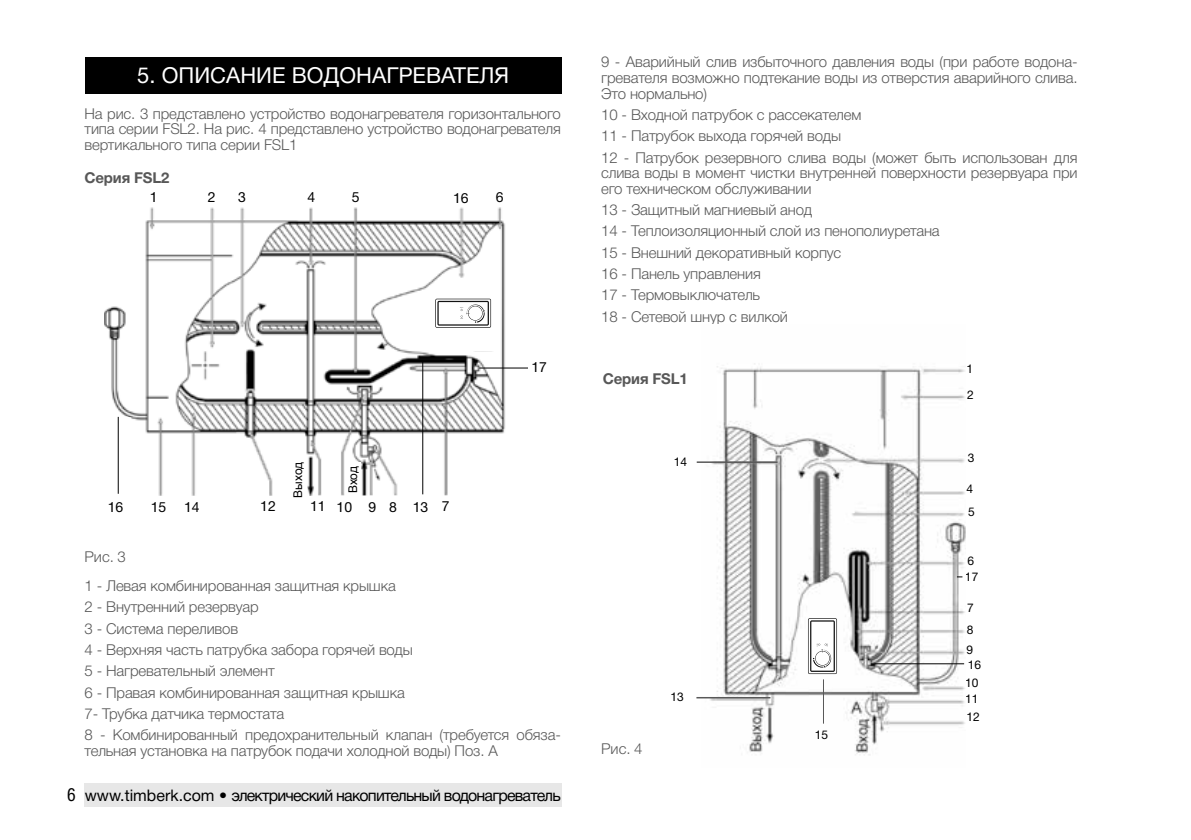
<style>
.page{position:relative;width:1191px;height:840px;background:#fff}
.page>*{position:absolute;margin:0;border:0;box-sizing:border-box;transform-origin:0 0}
.t1{font:22px "Helvetica Neue Cyr";color:#fff}
.t2{font:16px "Helvetica Neue Cyr";letter-spacing:-.05em;color:#000}
.t3{font:300 15px/21.2px "Helvetica Neue Cyr";letter-spacing:-.01em;color:#585858}
.t4{font:700 15px "Helvetica Neue Cyr";letter-spacing:-.01em;color:#585858}
.t5{font:14px "Helvetica Neue Cyr";color:#000}
.t6{font:12px/23px "Helvetica Neue Cyr";color:#000}
.t7{font:12px "Arial";letter-spacing:-.01em;color:#000}
.s1{font-family:"Helios Cond C";font-size:18px}
</style>
<div class="page">
<div style="left:84px;top:782px;width:477px;height:24px;background:#e7e7e7"></div>
<div style="left:85px;top:57px;width:476px;height:37px;background:#000"></div>
<img style="left:104px;top:207px;width:424px;height:288px">
<div style="left:436px;top:288px;width:61px;height:63px;background:#fff"></div>
<div style="left:289px;top:455px;width:18px;height:49px;background:#fff"></div>
<div style="left:345px;top:462px;width:15px;height:34px;background:#fff"></div>
<svg style="left:105px;top:412px;width:29px;height:83px"></svg>
<img style="left:702px;top:363px;width:263px;height:392px">
<hr style="left:696px;top:461px;width:81px;height:1px;background:#585858">
<hr style="left:696px;top:696px;width:74px;height:2px;background:#585858">
<hr style="left:823px;top:679px;width:1px;height:44px;background:#585858">
<hr style="left:118px;top:416px;width:1px;height:77px;background:#000">
<hr style="left:422px;top:360px;width:1px;height:134px;background:#000">
<hr style="left:874px;top:663px;width:90px;height:1px;background:#000">
<hr style="left:479px;top:367px;width:49px;height:1px;background:#000">
<div style="left:808px;top:618px;width:29px;height:55px;background:#737373;border-radius:2px"></div>
<svg style="left:808px;top:618px;width:28px;height:55px"></svg>
<div style="left:815px;top:651px;width:14px;height:13px;background:#fff;border-radius:7px"></div>
<div style="left:814px;top:622px;width:15px;height:18px;background:#fff"></div>
<svg style="left:435px;top:298px;width:56px;height:29px"></svg>
<svg style="left:436px;top:299px;width:54px;height:28px"></svg>
<div style="left:468px;top:306px;width:14px;height:14px;background:#fff;border-radius:7px"></div>
<div style="left:440px;top:308px;width:18px;height:10px;background:#fff"></div>
<h1 class="t1" style="left:137px;top:63px;width:373px">5. ОПИСАНИЕ ВОДОНАГРЕВАТЕЛЯ</h1>
<p class="t3" style="left:84px;top:106px;width:478px;line-height:15.6px;text-align:justify">На рис. 3 представлено устройство водонагревателя горизонтального типа серии FSL2. На рис. 4 представлено устройство водонагревателя вертикального типа серии FSL1</p>
<p class="t4" style="left:84px;top:169px;width:87px">Серия FSL2</p>
<p class="t5" style="left:150px;top:189px;width:9px">1</p>
<p class="t5" style="left:208px;top:189px;width:9px">2</p>
<p class="t5" style="left:238px;top:189px;width:9px">3</p>
<p class="t5" style="left:307px;top:189px;width:9px">4</p>
<p class="t5" style="left:352px;top:189px;width:9px">5</p>
<p class="t5" style="left:453px;top:190px;width:17px">16</p>
<p class="t5" style="left:496px;top:189px;width:9px">6</p>
<p class="t5" style="left:108px;top:499px;width:17px">16</p>
<p class="t3" style="left:84px;top:545px;width:43px">Рис. 3</p>
<p class="t7" style="left:290px;top:497px;width:37px;rotate:-90deg">Выход</p>
<p class="t7" style="left:345px;top:493px;width:29px;rotate:-90deg">Вход</p>
<p class="t5" style="left:151px;top:499px;width:17px">15</p>
<p class="t5" style="left:184px;top:499px;width:17px">14</p>
<p class="t5" style="left:260px;top:498px;width:17px">12</p>
<p class="t5" style="left:310px;top:499px;width:141px">1110 98 13 7</p>
<p class="t5" style="left:531px;top:359px;width:17px">17</p>
<p class="t3" style="left:84px;top:575px;width:478px">1 - Левая комбинированная защитная крышка<br>2 - Внутренний резервуар<br>3 - Система переливов<br>4 - Верхняя часть патрубка забора горячей воды<br>5 - Нагревательный элемент<br>6 - Правая комбинированная защитная крышка<br>7- Трубка датчика термостата<br>8 - Комбинированный предохранительный клапан (требуется обяза-</p>
<p class="t3" style="left:84px;top:739px;width:415px">тельная установка на патрубок подачи холодной воды) Поз. А</p>
<p class="t2" style="left:67px;top:786px;width:495px"><span class="s1">6</span> www.timberk.com • электрический накопительный водонагреватель</p>
<p class="t3" style="left:601px;top:54px;width:478px;line-height:15.6px;text-align:justify">9 - Аварийный слив избыточного давления воды (при работе водона&shy;гревателя возможно подтекание воды из отверстия аварийного слива.<br>Это нормально)</p>
<p class="t3" style="left:601px;top:104px;width:478px">10 - Входной патрубок с рассекателем<br>11 - Патрубок выхода горячей воды<br>12 - Патрубок резервного слива воды (может быть использован для</p>
<p class="t3" style="left:601px;top:165px;width:478px;line-height:15.6px">слива воды в момент чистки внутренней поверхности резервуара при его техническом обслуживании</p>
<p class="t3" style="left:601px;top:199px;width:340px">13 - Защитный магниевый анод<br>14 - Теплоизоляционный слой из пенополиуретана<br>15 - Внешний декоративный корпус<br>16 - Панель управления<br>17 - Термовыключатель<br>18 - Сетевой шнур с вилкой</p>
<p class="t4" style="left:603px;top:370px;width:87px">Серия FSL1</p>
<p class="t6" style="left:674px;top:450px;width:15px">14</p>
<p class="t3" style="left:601px;top:738px;width:43px">Рис. 4</p>
<p class="t6" style="left:670px;top:684px;width:15px">13</p>
<p class="t6" style="left:815px;top:723px;width:15px">15</p>
<p class="t6" style="left:966px;top:356px;width:8px">1</p>
<p class="t6" style="left:967px;top:383px;width:8px">2</p>
<p class="t6" style="left:967px;top:446px;width:8px">3</p>
<p class="t6" style="left:966px;top:477px;width:10px">4<br>5</p>
<p class="t6" style="left:967px;top:549px;width:8px">6</p>
<p class="t6" style="left:965px;top:565px;width:15px">17</p>
<p class="t6" style="left:967px;top:597px;width:8px;line-height:21.6px">7<br>8</p>
<p class="t6" style="left:966px;top:638px;width:8px">9</p>
<p class="t6" style="left:965px;top:674px;width:15px;line-height:16.6px">10<br>11</p>
<p class="t6" style="left:966px;top:705px;width:15px">12</p>
<p class="t6" style="left:968px;top:652px;width:15px">16</p>
</div>
